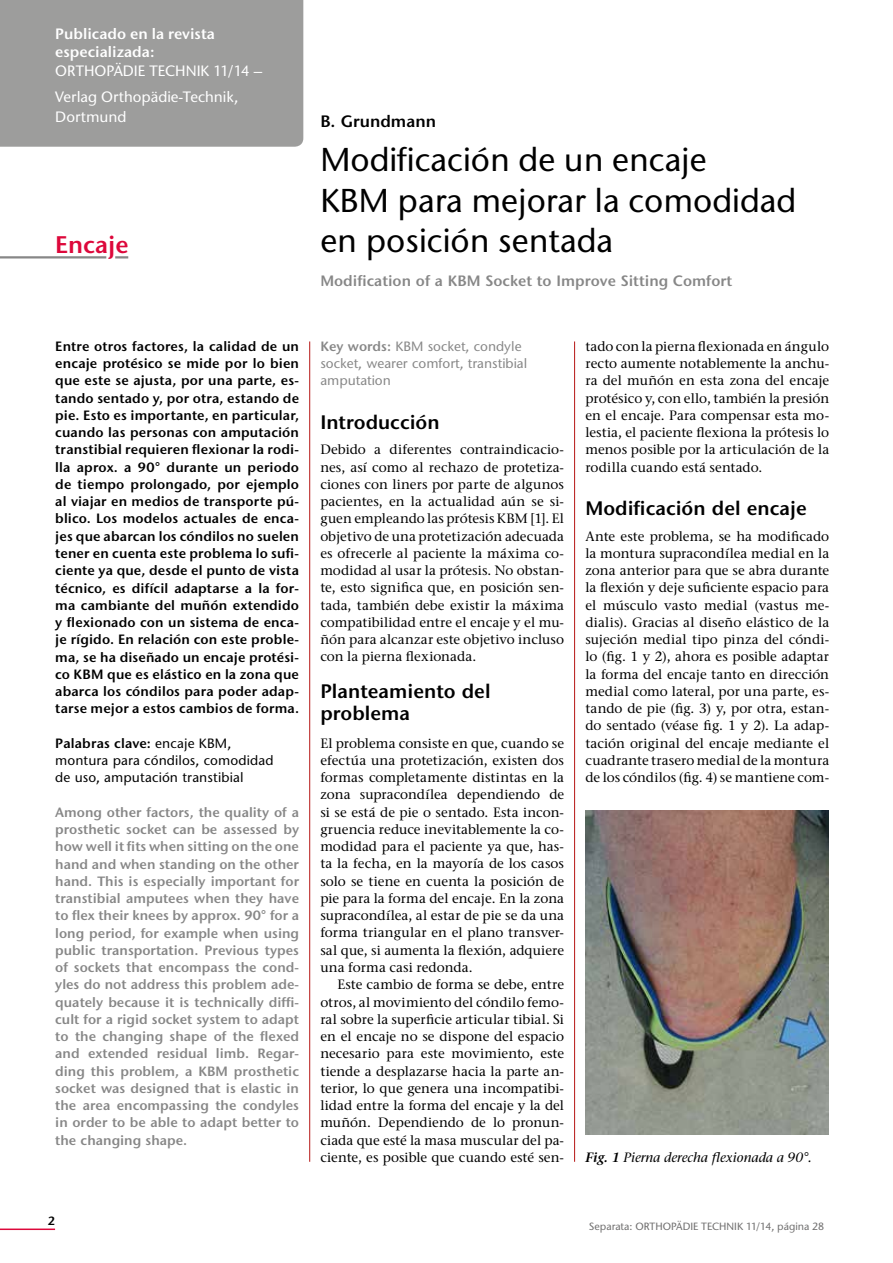
<style>
.page{position:relative;width:893px;height:1263px;background:#fff}
.page>*{position:absolute;margin:0;border:0;box-sizing:border-box;transform-origin:0 0}
.t1{font:500 33px/40.5px "Stone Sans ITC Std";color:#000}
.t2{font:600 24px "Stone Sans ITC Std";color:#dd083b}
.t3{font:600 19.5px/22.5px "Stone Sans ITC Std";color:#000}
.t4{font:600 16.5px "Stone Sans ITC Std";color:#000}
.t5{font:500 15px/25.8px "Stone Sans ITC Std";color:#fff}
.t6{font:600 15px "Stone Sans ITC Std";color:#878787}
.t7{font:600 15px/18px "Stone Sans ITC Std";color:#fff}
.t8{font:500 13.5px/17.2px "Stone Ser ITC Std";letter-spacing:.005em;color:#000;text-align:justify}
.t9{font:600 13.5px/17.2px "Stone Sans ITC Std";letter-spacing:.01em;color:#000;text-align:justify}
.t10{font:600 13.5px/17.2px "Stone Sans ITC Std";color:#878787;text-align:justify}
.t11{font:500 13.5px/17.2px "Stone Sans ITC Std";letter-spacing:.01em;color:#000}
.t12{font:500 13.5px/17.2px "Stone Sans ITC Std";color:#878787}
.t13{font:italic 500 13.5px "Stone Ser ITC Std";color:#000}
.t14{font:600 12px "Stone Sans ITC Std";color:#000}
.t15{font:500 10.5px "Stone Sans ITC Std";color:#706f6f}
.s1{font-weight:600}
</style>
<div class="page">
<hr style="left:0;top:1228px;width:55px;height:2px;background:#dd083b">
<hr style="left:574px;top:341px;width:1px;height:821px;background:#b61615">
<hr style="left:309px;top:341px;width:1px;height:821px;background:#b61615">
<hr style="left:0;top:256px;width:106px;height:2px;background:#878787">
<svg style="left:115px;top:256px;width:13px;height:2px"></svg>
<div style="left:0;top:0;width:303px;height:147px;background:#9d9d9c"></div>
<img style="left:585px;top:810px;width:244px;height:325px">
<p class="t7" style="left:55px;top:24px;width:161px">Publicado en la revista especializada:</p>
<p class="t5" style="left:55px;top:58px;width:208px">ORTHOPÄDIE TECHNIK 11/14 –<br>Verlag Orthopädie-Technik,</p>
<p class="t5" style="left:55px;top:104px;width:73px">Dortmund</p>
<h2 class="t2" style="left:55px;top:229px;width:75px">Encaje</h2>
<p class="t9" style="left:55px;top:337px;width:245px">Entre otros factores, la calidad de un encaje protésico se mide por lo bien que este se ajusta, por una parte, es&shy;tando sentado y, por otra, estando de pie. Esto es importante, en particular, cuando las personas con amputación transtibial requieren flexionar la rodi&shy;lla aprox. a 90° durante un periodo de tiempo prolongado, por ejemplo al viajar en medios de transporte pú&shy;blico. Los modelos actuales de enca&shy;jes que abarcan los cóndilos no suelen tener en cuenta este problema lo sufi&shy;ciente ya que, desde el punto de vista técnico, es difícil adaptarse a la for&shy;ma cambiante del muñón extendido y flexionado con un sistema de enca&shy;je rígido. En relación con este proble&shy;ma, se ha diseñado un encaje protési&shy;co KBM que es elástico en la zona que abarca los cóndilos para poder adap&shy;tarse mejor a estos cambios de forma.</p>
<p class="t11" style="left:55px;top:734px;width:220px"><span class="s1">Palabras clave:</span> encaje KBM, montura para cóndilos, comodidad de uso, amputación transtibial</p>
<p class="t10" style="left:55px;top:803px;width:245px">Among other factors, the quality of a prosthetic socket can be assessed by how well it fits when sitting on the one hand and when standing on the other hand. This is especially important for transtibial amputees when they have to flex their knees by approx. 90° for a long period, for example when using public transportation. Previous types of sockets that encompass the cond&shy;yles do not address this problem ade&shy;quately because it is technically diffi&shy;cult for a rigid socket system to adapt to the changing shape of the flexed and extended residual limb. Regar&shy;ding this problem, a KBM prosthetic socket was designed that is elastic in the area encompassing the condyles in order to be able to adapt better to the changing shape.</p>
<p class="t14" style="left:48px;top:1214px;width:9px">2</p>
<p class="t4" style="left:320px;top:110px;width:117px">B. Grundmann</p>
<h1 class="t1" style="left:320px;top:139px;width:477px">Modificación de un encaje<br>KBM para mejorar la comodidad en posición sentada</h1>
<p class="t6" style="left:320px;top:272px;width:413px">Modification of a KBM Socket to Improve Sitting Comfort</p>
<p class="t12" style="left:320px;top:337px;width:208px"><span class="s1">Key words:</span> KBM socket, condyle socket, wearer comfort, transtibial amputation</p>
<h3 class="t3" style="left:320px;top:411px;width:121px">Introducción</h3>
<p class="t8" style="left:320px;top:441px;width:245px">Debido a diferentes contraindicacio&shy;nes, así como al rechazo de protetiza&shy;ciones con liners por parte de algunos pacientes, en la actualidad aún se si&shy;guen empleando las prótesis KBM [1]. El objetivo de una protetización adecuada es ofrecerle al paciente la máxima co&shy;modidad al usar la prótesis. No obstan&shy;te, esto significa que, en posición sen&shy;tada, también debe existir la máxima compatibilidad entre el encaje y el mu&shy;ñón para alcanzar este objetivo incluso con la pierna flexionada.</p>
<h3 class="t3" style="left:320px;top:680px;width:172px">Planteamiento del problema</h3>
<p class="t8" style="left:320px;top:734px;width:245px">El problema consiste en que, cuando se efectúa una protetización, existen dos formas completamente distintas en la zona supracondílea dependiendo de si se está de pie o sentado. Esta incon&shy;gruencia reduce inevitablemente la co&shy;modidad para el paciente ya que, has&shy;ta la fecha, en la mayoría de los casos solo se tiene en cuenta la posición de pie para la forma del encaje. En la zona supracondílea, al estar de pie se da una forma triangular en el plano transver&shy;sal que, si aumenta la flexión, adquiere una forma casi redonda.</p>
<p class="t8" style="left:320px;top:976px;width:245px;text-indent:17px">Este cambio de forma se debe, entre otros, al movimiento del cóndilo femo&shy;ral sobre la superficie articular tibial. Si en el encaje no se dispone del espacio necesario para este movimiento, este tiende a desplazarse hacia la parte an&shy;terior, lo que genera una incompatibi&shy;lidad entre la forma del encaje y la del muñón. Dependiendo de lo pronun&shy;ciada que esté la masa muscular del pa&shy;ciente, es posible que cuando esté sen-</p>
<p class="t8" style="left:585px;top:337px;width:245px">tado con la pierna flexionada en ángulo recto aumente notablemente la anchu&shy;ra del muñón en esta zona del encaje protésico y, con ello, también la presión en el encaje. Para compensar esta mo&shy;lestia, el paciente flexiona la prótesis lo menos posible por la articulación de la rodilla cuando está sentado.</p>
<h3 class="t3" style="left:585px;top:497px;width:223px">Modificación del encaje</h3>
<p class="t8" style="left:585px;top:527px;width:245px">Ante este problema, se ha modificado la montura supracondílea medial en la zona anterior para que se abra durante la flexión y deje suficiente espacio para el músculo vasto medial (vastus me&shy;dialis). Gracias al diseño elástico de la sujeción medial tipo pinza del cóndi&shy;lo (fig. 1 y 2), ahora es posible adaptar la forma del encaje tanto en dirección medial como lateral, por una parte, es&shy;tando de pie (fig. 3) y, por otra, estan&shy;do sentado (véase fig. 1 y 2). La adap&shy;tación original del encaje mediante el cuadrante trasero medial de la montura de los cóndilos (fig. 4) se mantiene com-</p>
<p class="t13" style="left:585px;top:1149px;width:228px"><span class="s1">Fig. 1</span> Pierna derecha flexionada a 90°.</p>
<p class="t15" style="left:589px;top:1219px;width:237px">Separata: ORTHOPÄDIE TECHNIK 11/14, página 28</p>
</div>
